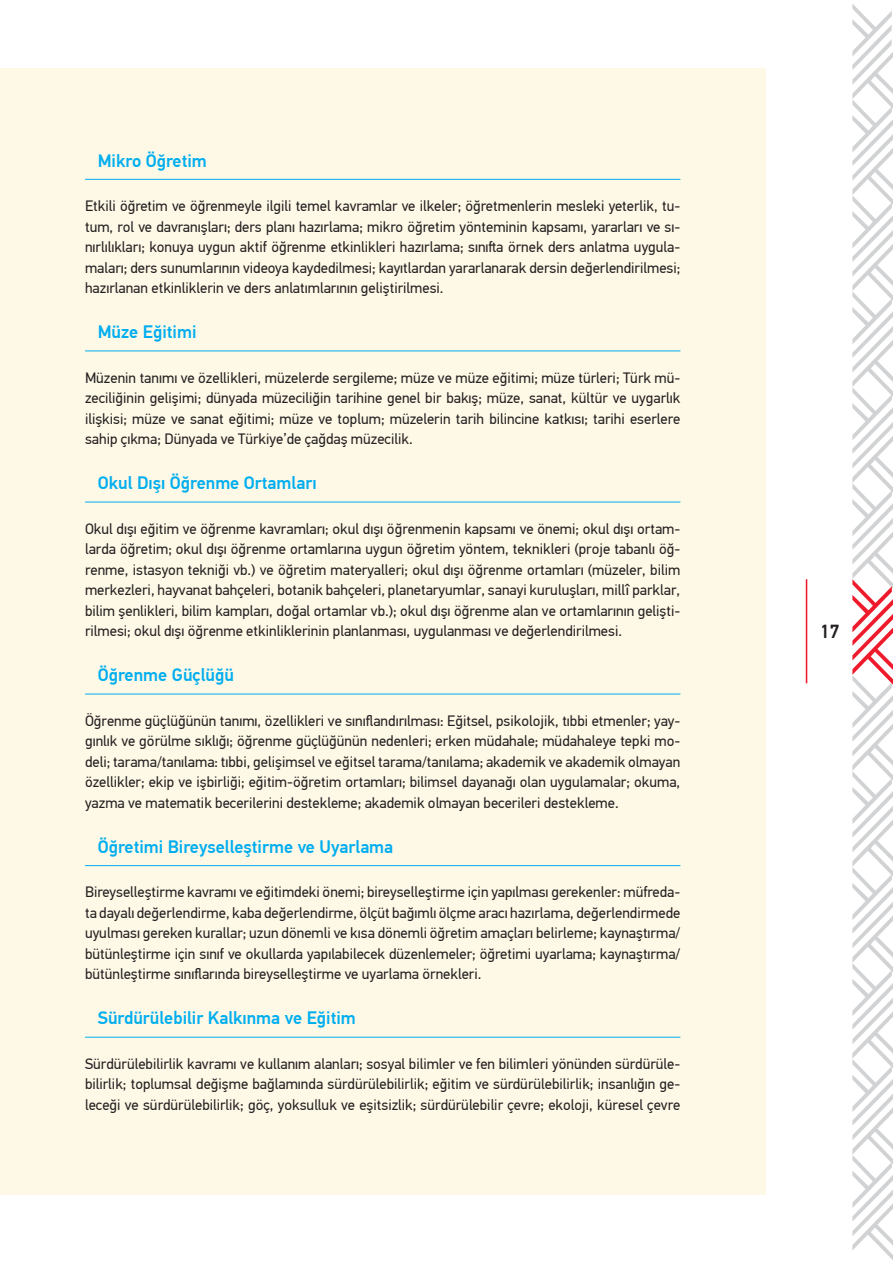
<style>
.page{position:relative;width:893px;height:1263px;background:#fff}
.page>*{position:absolute;margin:0;border:0;box-sizing:border-box;transform-origin:0 0}
.t1{font:500 18.9px "PF Din Text Pro";color:#231f20}
.t2{font:500 18px "PF Din Text Pro";color:#00aeef}
.t3{font:15px/20.4px "PF Din Text Pro";color:#231f20;text-align:justify}
</style>
<div class="page">
<div style="left:0;top:68px;width:765px;height:1127px;background:#fef8e6"></div>
<svg style="left:852px;top:4px;width:41px;height:1256px"></svg>
<hr style="left:806px;top:579px;width:1px;height:104px;background:#ee1b2d">
<hr style="left:85px;top:179px;width:595px;height:1px;background:#00aeef">
<hr style="left:85px;top:350px;width:595px;height:1px;background:#00aeef">
<hr style="left:85px;top:502px;width:595px;height:1px;background:#00aeef">
<hr style="left:85px;top:694px;width:595px;height:1px;background:#00aeef">
<hr style="left:85px;top:865px;width:595px;height:1px;background:#00aeef">
<hr style="left:85px;top:1037px;width:595px;height:1px;background:#00aeef">
<p class="t2" style="left:98px;top:150px;width:111px">Mikro Öğretim</p>
<p class="t3" style="left:85px;top:196px;width:597px">Etkili öğretim ve öğrenmeyle ilgili temel kavramlar ve ilkeler; öğretmenlerin mesleki yeterlik, tu&shy;tum, rol ve davranışları; ders planı hazırlama; mikro öğretim yönteminin kapsamı, yararları ve sı&shy;nırlılıkları; konuya uygun aktif öğrenme etkinlikleri hazırlama; sınıfta örnek ders anlatma uygula&shy;maları; ders sunumlarının videoya kaydedilmesi; kayıtlardan yararlanarak dersin değerlendirilmesi; hazırlanan etkinliklerin ve ders anlatımlarının geliştirilmesi.</p>
<p class="t2" style="left:98px;top:321px;width:100px">Müze Eğitimi</p>
<p class="t3" style="left:85px;top:367px;width:597px">Müzenin tanımı ve özellikleri, müzelerde sergileme; müze ve müze eğitimi; müze türleri; Türk mü&shy;zeciliğinin gelişimi; dünyada müzeciliğin tarihine genel bir bakış; müze, sanat, kültür ve uygarlık ilişkisi; müze ve sanat eğitimi; müze ve toplum; müzelerin tarih bilincine katkısı; tarihi eserlere sahip çıkma; Dünyada ve Türkiye’de çağdaş müzecilik.</p>
<p class="t2" style="left:98px;top:472px;width:220px">Okul Dışı Öğrenme Ortamları</p>
<p class="t3" style="left:85px;top:519px;width:597px">Okul dışı eğitim ve öğrenme kavramları; okul dışı öğrenmenin kapsamı ve önemi; okul dışı ortam&shy;larda öğretim; okul dışı öğrenme ortamlarına uygun öğretim yöntem, teknikleri (proje tabanlı öğ&shy;renme, istasyon tekniği vb.) ve öğretim materyalleri; okul dışı öğrenme ortamları (müzeler, bilim merkezleri, hayvanat bahçeleri, botanik bahçeleri, planetaryumlar, sanayi kuruluşları, millî parklar, bilim şenlikleri, bilim kampları, doğal ortamlar vb.); okul dışı öğrenme alan ve ortamlarının gelişti&shy;rilmesi; okul dışı öğrenme etkinliklerinin planlanması, uygulanması ve değerlendirilmesi.</p>
<p class="t2" style="left:98px;top:664px;width:138px">Öğrenme Güçlüğü</p>
<p class="t3" style="left:85px;top:711px;width:597px">Öğrenme güçlüğünün tanımı, özellikleri ve sınıflandırılması: Eğitsel, psikolojik, tıbbi etmenler; yay&shy;gınlık ve görülme sıklığı; öğrenme güçlüğünün nedenleri; erken müdahale; müdahaleye tepki mo&shy;deli; tarama/tanılama: tıbbi, gelişimsel ve eğitsel tarama/tanılama; akademik ve akademik olmayan özellikler; ekip ve işbirliği; eğitim-öğretim ortamları; bilimsel dayanağı olan uygulamalar; okuma, yazma ve matematik becerilerini destekleme; akademik olmayan becerileri destekleme.</p>
<p class="t2" style="left:98px;top:836px;width:297px">Öğretimi Bireyselleştirme ve Uyarlama</p>
<p class="t3" style="left:85px;top:882px;width:597px">Bireyselleştirme kavramı ve eğitimdeki önemi; bireyselleştirme için yapılması gerekenler: müfreda&shy;ta dayalı değerlendirme, kaba değerlendirme, ölçüt bağımlı ölçme aracı hazırlama, değerlendirmede uyulması gereken kurallar; uzun dönemli ve kısa dönemli öğretim amaçları belirleme; kaynaştırma/ bütünleştirme için sınıf ve okullarda yapılabilecek düzenlemeler; öğretimi uyarlama; kaynaştırma/ bütünleştirme sınıflarında bireyselleştirme ve uyarlama örnekleri.</p>
<p class="t2" style="left:98px;top:1007px;width:259px">Sürdürülebilir Kalkınma ve Eğitim</p>
<p class="t3" style="left:85px;top:1054px;width:597px">Sürdürülebilirlik kavramı ve kullanım alanları; sosyal bilimler ve fen bilimleri yönünden sürdürüle&shy;bilirlik; toplumsal değişme bağlamında sürdürülebilirlik; eğitim ve sürdürülebilirlik; insanlığın ge&shy;leceği ve sürdürülebilirlik; göç, yoksulluk ve eşitsizlik; sürdürülebilir çevre; ekoloji, küresel çevre</p>
<p class="t1" style="left:820px;top:620px;width:21px">17</p>
</div>
